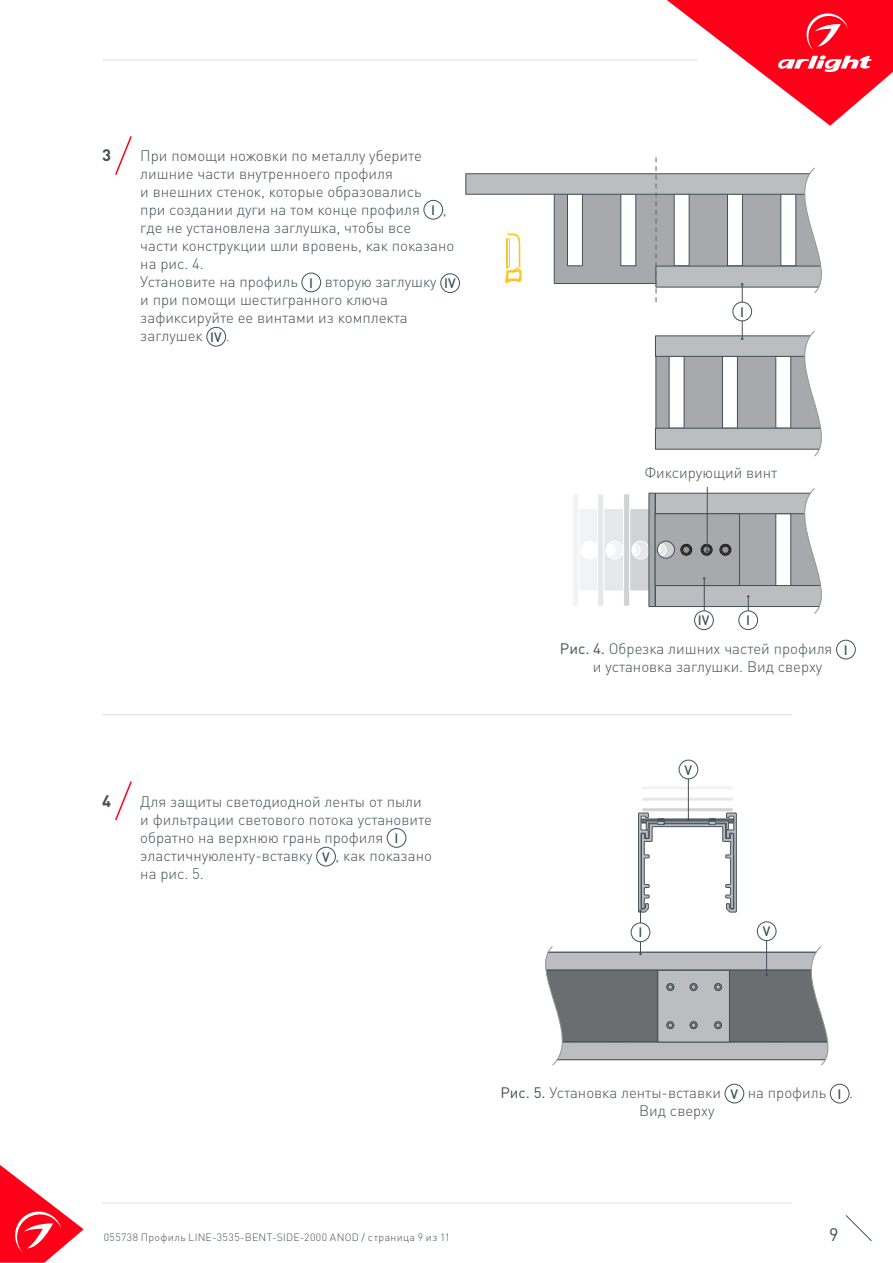
<style>
.page{position:relative;width:893px;height:1263px;background:#fff}
.page>*{position:absolute;margin:0;border:0;box-sizing:border-box;transform-origin:0 0}
.t1{font:18px "DIN Pro";color:#425159}
.t2{font:700 16.5px "DIN Pro";color:#425159}
.t3{font:300 15px/18px "DIN Pro";color:#425159}
.t4{font:500 13.5px "DIN Pro";color:#425159}
.t5{font:300 10.5px "DIN Pro";letter-spacing:.04em;color:#425159}
.s1{font-weight:400}
</style>
<div class="page">
<svg style="left:0;top:1165px;width:84px;height:98px"></svg>
<svg style="left:845px;top:1215px;width:27px;height:26px"></svg>
<svg style="left:667px;top:0;width:226px;height:126px"></svg>
<hr style="left:102px;top:60px;width:595px;height:1px;background:#dcdddf">
<svg style="left:642px;top:807px;width:91px;height:5px"></svg>
<div style="left:642px;top:797px;width:91px;height:4px;background:#e6e7e9;border:1px solid #fff"></div>
<hr style="left:642px;top:786px;width:91px;height:4px;background:#f2f3f4">
<hr style="left:688px;top:779px;width:1px;height:40px;background:#425159">
<div style="left:679px;top:760px;width:19px;height:19px;border:1px solid #425159;border-radius:50%"></div>
<div style="left:572px;top:494px;width:7px;height:112px;background:#f2f3f4;border:1px solid #fff"></div>
<div style="left:836px;top:640px;width:19px;height:19px;border:1px solid #425159;border-radius:50%"></div>
<svg style="left:115px;top:136px;width:17px;height:39px"></svg>
<div style="left:424px;top:200px;width:19px;height:19px;border:1px solid #425159;border-radius:50%"></div>
<div style="left:302px;top:273px;width:19px;height:19px;border:1px solid #425159;border-radius:50%"></div>
<div style="left:441px;top:274px;width:19px;height:19px;border:1px solid #425159;border-radius:50%"></div>
<div style="left:207px;top:327px;width:19px;height:19px;border:1px solid #425159;border-radius:50%"></div>
<div style="left:466px;top:174px;width:365px;height:20px;background:#bcbdc0"></div>
<svg style="left:655px;top:321px;width:167px;height:136px"></svg>
<svg style="left:554px;top:158px;width:277px;height:144px"></svg>
<div style="left:733px;top:302px;width:19px;height:19px;border:1px solid #425159;border-radius:50%"></div>
<div style="left:739px;top:611px;width:19px;height:19px;border:1px solid #425159;border-radius:50%"></div>
<svg style="left:504px;top:230px;width:18px;height:54px"></svg>
<div style="left:694px;top:611px;width:19px;height:19px;border:1px solid #425159;border-radius:50%"></div>
<hr style="left:707px;top:487px;width:1px;height:63px;background:#425159">
<svg style="left:578px;top:488px;width:244px;height:126px"></svg>
<hr style="left:102px;top:714px;width:690px;height:1px;background:#dcdddf">
<hr style="left:102px;top:1203px;width:690px;height:1px;background:#dcdddf">
<svg style="left:115px;top:781px;width:17px;height:40px"></svg>
<div style="left:387px;top:828px;width:19px;height:19px;border:1px solid #425159;border-radius:50%"></div>
<div style="left:316px;top:847px;width:20px;height:19px;border:1px solid #425159;border-radius:50%"></div>
<div style="left:725px;top:1084px;width:19px;height:19px;border:1px solid #425159;border-radius:50%"></div>
<div style="left:830px;top:1084px;width:19px;height:19px;border:1px solid #425159;border-radius:50%"></div>
<hr style="left:766px;top:940px;width:1px;height:34px;background:#425159">
<div style="left:757px;top:922px;width:19px;height:19px;border:1px solid #425159;border-radius:50%"></div>
<svg style="left:545px;top:942px;width:284px;height:124px"></svg>
<div style="left:631px;top:923px;width:19px;height:19px;border:1px solid #425159;border-radius:50%"></div>
<svg style="left:638px;top:813px;width:99px;height:110px"></svg>
<p class="t2" style="left:102px;top:144px;width:10px">3</p>
<p class="t3" style="left:140px;top:146px;width:283px">При помощи ножовки по металлу уберите лишние части внутренноего профиля<br>и внешних стенок, которые образовались при создании дуги на том конце профиля</p>
<p class="t4" style="left:431px;top:201px;width:5px">I</p>
<p class="t3" style="left:443px;top:200px;width:5px">,</p>
<p class="t3" style="left:140px;top:218px;width:316px">где не установлена заглушка, чтобы все<br>части конструкции шли вровень, как показано на рис. 4.<br>Установите на профиль</p>
<p class="t4" style="left:309px;top:274px;width:5px">I</p>
<p class="t3" style="left:325px;top:272px;width:114px">вторую заглушку</p>
<p class="t4" style="left:444px;top:274px;width:13px">IV</p>
<p class="t3" style="left:140px;top:290px;width:269px">и при помощи шестигранного ключа зафиксируйте ее винтами из комплекта заглушек</p>
<p class="t4" style="left:210px;top:328px;width:13px">IV</p>
<p class="t3" style="left:226px;top:326px;width:5px">.</p>
<p class="t2" style="left:102px;top:790px;width:10px">4</p>
<p class="t3" style="left:140px;top:792px;width:293px">Для защиты светодиодной ленты от пыли и фильтрации светового потока установите обратно на верхнюю грань профиля</p>
<p class="t4" style="left:394px;top:829px;width:5px">I</p>
<p class="t3" style="left:140px;top:846px;width:174px">эластичнуюленту-вставку</p>
<p class="t4" style="left:322px;top:848px;width:9px">V</p>
<p class="t3" style="left:336px;top:846px;width:98px">, как показано</p>
<p class="t3" style="left:140px;top:864px;width:65px">на рис. 5.</p>
<p class="t4" style="left:740px;top:303px;width:5px">I</p>
<p class="t3" style="left:645px;top:463px;width:134px">Фиксирующий винт</p>
<p class="t4" style="left:698px;top:611px;width:13px">IV</p>
<p class="t4" style="left:746px;top:611px;width:5px">I</p>
<p class="t3" style="left:560px;top:639px;width:274px"><span class="s1">Рис. 4.</span> Обрезка лишних частей профиля</p>
<p class="t4" style="left:844px;top:641px;width:5px">I</p>
<p class="t3" style="left:593px;top:657px;width:231px">и установка заглушки. Вид сверху</p>
<p class="t4" style="left:684px;top:760px;width:9px">V</p>
<p class="t4" style="left:638px;top:923px;width:5px">I</p>
<p class="t4" style="left:763px;top:922px;width:9px">V</p>
<p class="t3" style="left:500px;top:1082px;width:222px"><span class="s1">Рис. 5.</span> Установка ленты-вставки</p>
<p class="t4" style="left:730px;top:1085px;width:9px">V</p>
<p class="t3" style="left:748px;top:1082px;width:80px">на профиль</p>
<p class="t4" style="left:837px;top:1085px;width:5px">I</p>
<p class="t3" style="left:849px;top:1082px;width:5px">.</p>
<p class="t3" style="left:639px;top:1100px;width:77px">Вид сверху</p>
<p class="t5" style="left:104px;top:1230px;width:348px">055738 Профиль LINE-3535-BENT-SIDE-2000 ANOD / страница 9 из 11</p>
<p class="t1" style="left:829px;top:1222px;width:11px">9</p>
</div>
